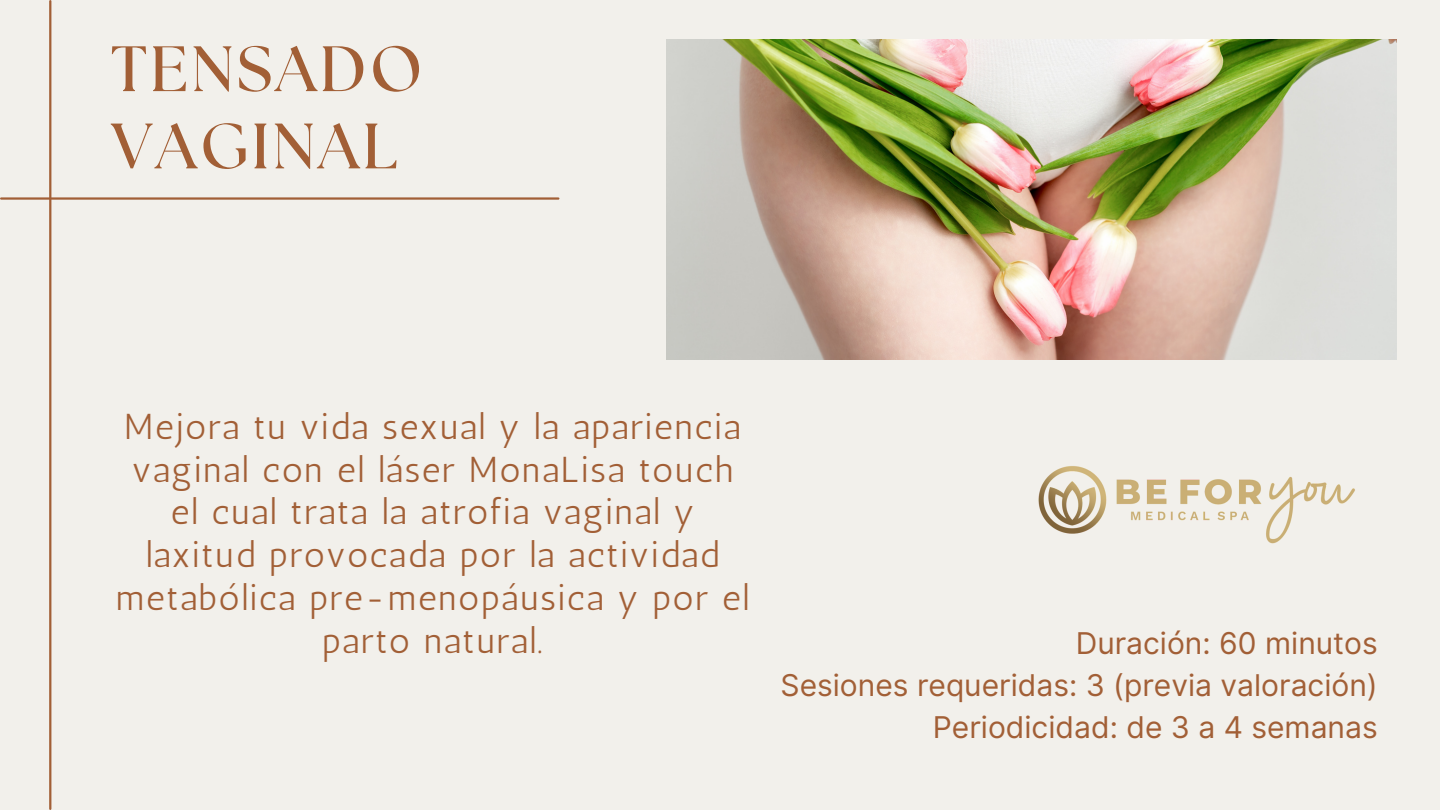
<style>
.page{position:relative;width:1440px;height:810px;background:#f2f0eb}
.page>*{position:absolute;margin:0;border:0;box-sizing:border-box;transform-origin:0 0}
.t1{font:700 64px/77.2px "The Seasons";letter-spacing:.05em;color:#a25f36}
.t2{font:36px/42.8px "Antic";letter-spacing:.05em;color:#a25f36;text-align:center}
.t3{font:30px/42px "Inter";color:#a25f36;text-align:right}
</style>
<div class="page">
<hr style="left:49px;top:1px;width:2px;height:808px;background:#a25f36">
<img style="left:666px;top:40px;width:731px;height:319px">
<hr style="left:1px;top:197px;width:557px;height:3px;background:#a25f36">
<img style="left:1038px;top:466px;width:317px;height:78px">
<h1 class="t1" style="left:111px;top:33px;width:313px">TENSADO<br>VAGINAL</h1>
<p class="t2" style="left:116px;top:405px;width:634px">Mejora tu vida sexual y la apariencia vaginal con el láser MonaLisa touch el cual trata la atrofia vaginal y laxitud provocada por la actividad metabólica pre-menopáusica y por el parto natural.</p>
<p class="t3" style="left:781px;top:622px;width:599px">Duración: 60 minutos<br>Sesiones requeridas: 3 (previa valoración)<br>Periodicidad: de 3 a 4 semanas</p>
</div>
